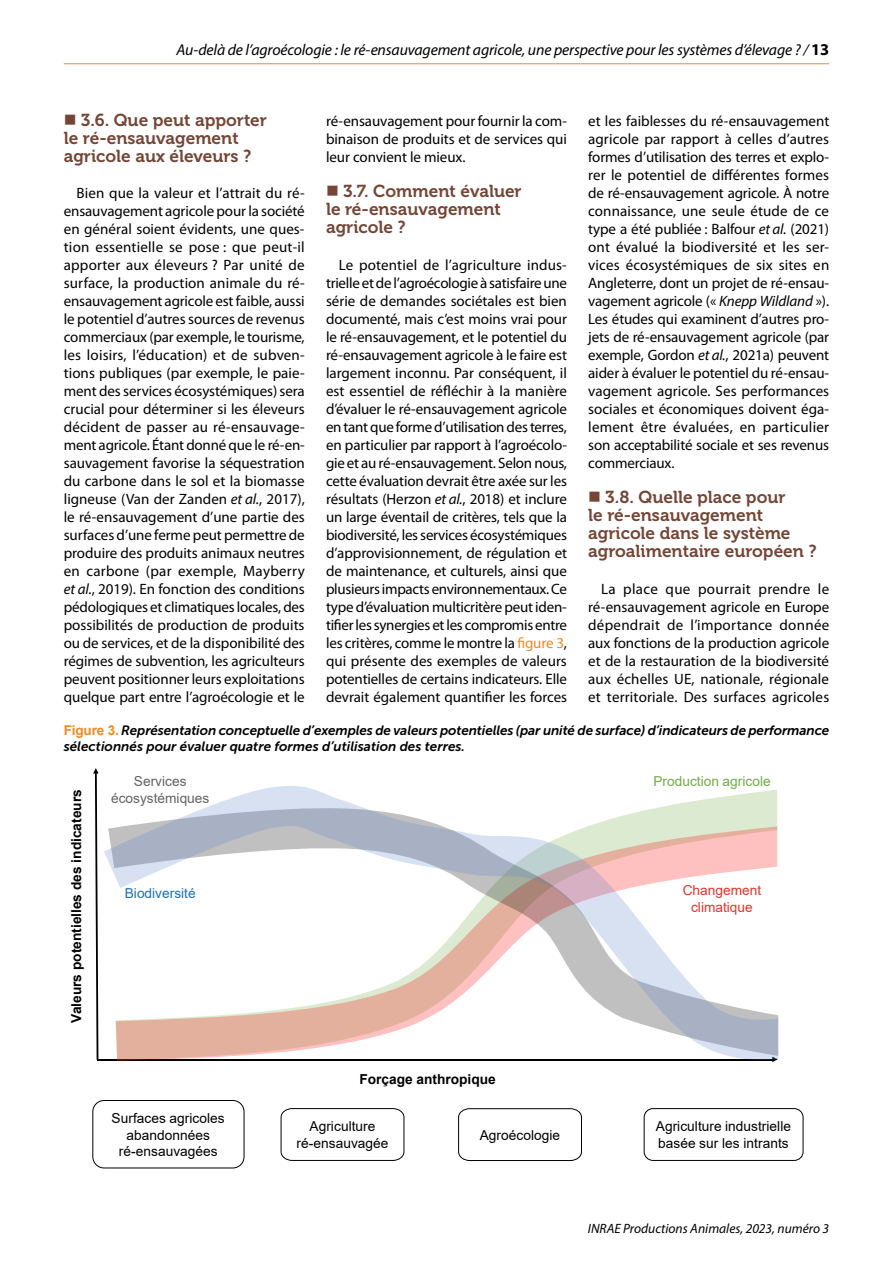
<style>
.page{position:relative;width:893px;height:1263px;background:#fff}
.page>*{position:absolute;margin:0;border:0;box-sizing:border-box;transform-origin:0 0}
.t1{font:17.25px/18px "Museo 700";color:#754636}
.t2{font:italic 15.75px "Myriad Pro";letter-spacing:-.01em;color:#000}
.t3{font:15px/18px "Myriad Pro";letter-spacing:-.005em;color:#000;text-align:justify}
.t4{font:13.65px/16.5px "Arial";letter-spacing:.005em;color:#000;text-align:center}
.t5{font:700 13.65px "Arial";color:#000}
.t6{font:13.65px/16.5px "Arial";color:#646363;text-align:center}
.t7{font:13.65px/16.5px "Arial";color:#e6332a;text-align:center}
.t8{font:13.65px "Arial";letter-spacing:.005em;color:#70ad47}
.t9{font:13.65px "Arial";color:#1d71b8}
.t10{font:italic 13.5px/15.8px "Museo Sans 700";letter-spacing:-.01em;color:#000}
.t11{font:italic 13.5px "Myriad Pro";color:#000}
.s1{font-weight:700;font-style:normal;font-size:16.5px}
.s2{font-style:italic}
.s3{font-family:"Arial";font-weight:700;font-style:normal;color:#f18922}
.s4{color:#f18922}
</style>
<div class="page">
<hr style="left:64px;top:63px;width:765px;height:1px;background:#f18922">
<svg style="left:93px;top:768px;width:6px;height:292px"></svg>
<hr style="left:97px;top:1059px;width:676px;height:2px;background:#000">
<svg style="left:104px;top:786px;width:673px;height:274px"></svg>
<svg style="left:772px;top:1003px;width:7px;height:59px"></svg>
<svg style="left:777px;top:790px;width:1px;height:77px"></svg>
<div style="left:92px;top:1100px;width:152px;height:68px;border:1px solid #000;border-radius:11px"></div>
<svg style="left:280px;top:1108px;width:125px;height:53px"></svg>
<svg style="left:458px;top:1108px;width:124px;height:53px"></svg>
<div style="left:644px;top:1108px;width:159px;height:53px;border:1px solid #000;border-radius:9px"></div>
<p class="t2" style="left:177px;top:40px;width:654px">Au-delà de l’agroécologie : le -ré-ensauvagement agricole, une perspective pour les systèmes d’élevage ? / <span class="s1">13</span></p>
<p class="t1" style="left:64px;top:111px;width:205px;text-indent:17px">3.6. Que peut apporter le ré-ensauvagement agricole aux éleveurs ?</p>
<p class="t3" style="left:64px;top:184px;width:243px;text-indent:13px">Bien que la valeur et l’attrait du ré&shy;ensauvagement agricole pour la société en général soient évidents, une ques&shy;tion essentielle se pose : que peut-il apporter aux éleveurs ? Par unité de surface, la production animale du ré&shy;ensauvagement agricole est faible, aussi le potentiel d’autres sources de revenus commerciaux (par exemple, le tourisme, les loisirs, l’éducation) et de subven&shy;tions publiques (par exemple, le paie&shy;ment des services écosystémiques) sera crucial pour déterminer si les éleveurs décident de passer au ré-ensauvage&shy;ment agricole. Étant donné que le ré-en&shy;sauvagement favorise la séquestration du carbone dans le sol et la biomasse ligneuse (Van der Zanden <span class="s2">et al.</span>, 2017), le ré-ensauvagement d’une partie des surfaces d’une ferme peut permettre de produire des produits animaux neutres en carbone (par exemple, Mayberry <span class="s2">et al.</span>, 2019). En fonction des conditions pédologiques et climatiques locales, des possibilités de production de produits ou de services, et de la disponibilité des régimes de subvention, les agriculteurs peuvent positionner leurs exploitations quelque part entre l’agroécologie et le</p>
<p class="t3" style="left:588px;top:112px;width:243px">et les faiblesses du ré-ensauvagement agricole par rapport à celles d’autres formes d’utilisation des terres et explo&shy;rer le potentiel de différentes formes de ré-ensauvagement agricole. À notre connaissance, une seule étude de ce type a été publiée : Balfour <span class="s2">et al.</span> (2021) ont évalué la biodiversité et les ser&shy;vices écosystémiques de six sites en Angleterre, dont un projet de ré-ensau&shy;vagement agricole (« <span class="s2">Knepp Wildland</span> »).<br>Les études qui examinent d’autres pro&shy;jets de ré-ensauvagement agricole (par exemple, Gordon <span class="s2">et al.</span>, 2021a) peuvent aider à évaluer le potentiel du ré-ensau&shy;vagement agricole. Ses performances sociales et économiques doivent éga&shy;lement être évaluées, en particulier son acceptabilité sociale et ses revenus commerciaux.</p>
<p class="t1" style="left:588px;top:488px;width:230px;text-indent:17px">3.8. Quelle place pour<br>le ré-ensauvagement agricole dans le système agroalimentaire européen ?</p>
<p class="t3" style="left:588px;top:580px;width:243px;text-indent:13px">La place que pourrait prendre le ré-ensauvagement agricole en Europe dépendrait de l’importance donnée aux fonctions de la production agricole et de la restauration de la biodiversité aux échelles UE, nationale, régionale et territoriale. Des surfaces agricoles</p>
<p class="t10" style="left:64px;top:723px;width:767px"><span class="s3">Figure 3.</span> Représentation conceptuelle d’exemples de valeurs potentielles (par unité de surface) d’indicateurs de performance sélectionnés pour évaluer quatre formes d’utilisation des terres.</p>
<p class="t5" style="left:67px;top:1023px;width:235px;rotate:-90deg">Valeurs potentielles des indicateurs</p>
<p class="t3" style="left:326px;top:112px;width:242px">ré-ensauvagement pour fournir la com&shy;binaison de produits et de services qui leur convient le mieux.</p>
<p class="t1" style="left:326px;top:182px;width:197px;text-indent:17px">3.7. Comment évaluer le ré‑ensauvagement agricole ?</p>
<p class="t3" style="left:326px;top:256px;width:243px;text-indent:13px">Le potentiel de l’agriculture indus&shy;trielle et de l’agroécologie à satisfaire une série de demandes sociétales est bien documenté, mais c’est moins vrai pour le ré-ensauvagement, et le potentiel du ré-ensauvagement agricole à le faire est largement inconnu. Par conséquent, il est essentiel de réfléchir à la manière d’évaluer le ré-ensauvagement agricole en tant que forme d’utilisation des terres, en particulier par rapport à l’agroécolo&shy;gie et au ré-ensauvagement. Selon nous, cette évaluation devrait être axée sur les résultats (Herzon <span class="s2">et al.</span>, 2018) et inclure un large éventail de critères, tels que la biodiversité, les services écosystémiques d’approvisionnement, de régulation et de maintenance, et culturels, ainsi que plusieurs impacts environnementaux. Ce type d’évaluation multicritère peut iden&shy;tifier les synergies et les compromis entre les critères, comme le montre la <span class="s4">figure 3</span>, qui présente des exemples de valeurs potentielles de certains indicateurs. Elle devrait également quantifier les forces</p>
<p class="t6" style="left:111px;top:773px;width:100px">Services écosystémiques</p>
<p class="t8" style="left:653px;top:772px;width:119px">Production agricole</p>
<p class="t7" style="left:683px;top:882px;width:80px">Changement climatique</p>
<p class="t9" style="left:125px;top:884px;width:72px">Biodiversité</p>
<p class="t5" style="left:359px;top:1070px;width:138px">Forçage anthropique</p>
<p class="t4" style="left:112px;top:1110px;width:115px">Surfaces agricoles abandonnées ré-ensauvagées</p>
<p class="t4" style="left:297px;top:1118px;width:93px">Agriculture ré-ensauvagée</p>
<p class="t4" style="left:480px;top:1126px;width:82px">Agroécologie</p>
<p class="t4" style="left:656px;top:1118px;width:137px;text-align:left">Agriculture industrielle basée sur les intrants</p>
<p class="t11" style="left:588px;top:1220px;width:243px">INRAE Productions Animales, 2023, numéro 3</p>
</div>
